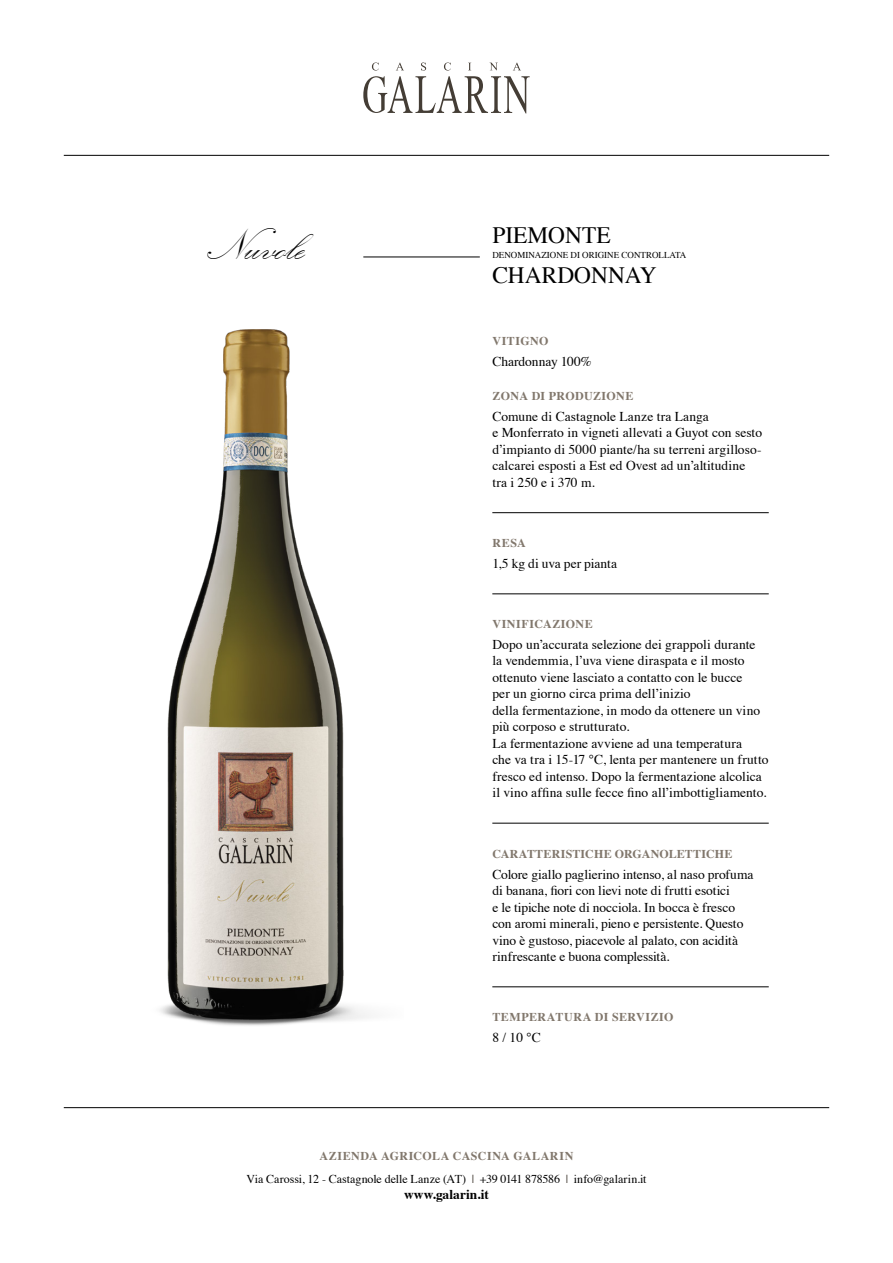
<style>
.page{position:relative;width:893px;height:1263px;background:#fff}
.page>*{position:absolute;margin:0;border:0;box-sizing:border-box;transform-origin:0 0}
.t1{font:47.25px "Kunstler Script";color:#000}
.t2{font:23.4px "Times";color:#000}
.t3{font:13.5px/16.5px "Times";color:#000}
.t4{font:700 13.5px "Times";letter-spacing:.005em;color:#000}
.t5{font:700 12px "Times";letter-spacing:.03em;color:#81776c}
.t6{font:12px "Times";letter-spacing:-.005em;color:#000}
.t7{font:700 12px "Times";letter-spacing:.01em;color:#81776c}
.t8{font:700 12px "Times";letter-spacing:.05em;color:#81776c}
.t9{font:9px "Times";color:#000}
.s1{color:#443d35}
</style>
<div class="page">
<hr style="left:64px;top:1107px;width:765px;height:1px;background:#000">
<hr style="left:64px;top:155px;width:765px;height:1px;background:#000">
<svg style="left:363px;top:63px;width:167px;height:51px"></svg>
<img style="left:160px;top:329px;width:210px;height:697px">
<hr style="left:363px;top:257px;width:117px;height:1px;background:#000">
<hr style="left:492px;top:594px;width:277px;height:1px;background:#000">
<hr style="left:492px;top:823px;width:277px;height:1px;background:#000">
<hr style="left:492px;top:986px;width:277px;height:1px;background:#000">
<hr style="left:492px;top:512px;width:277px;height:1px;background:#000">
<h1 class="t1" style="left:207px;top:220px;width:99px">Nuvole</h1>
<h2 class="t2" style="left:492px;top:213px;width:120px">PIEMONTE</h2>
<p class="t9" style="left:492px;top:246px;width:196px">DENOMINAZIONE DI ORIGINE CONTROLLATA</p>
<h2 class="t2" style="left:492px;top:253px;width:166px">CHARDONNAY</h2>
<p class="t5" style="left:492px;top:330px;width:58px">VITIGNO</p>
<p class="t3" style="left:492px;top:352px;width:101px">Chardonnay 100%</p>
<p class="t5" style="left:492px;top:385px;width:143px">ZONA DI PRODUZIONE</p>
<p class="t3" style="left:492px;top:407px;width:271px">Comune di Castagnole Lanze tra Langa<br>e Monferrato in vigneti allevati a Guyot con sesto d’impianto di 5000 piante/ha su terreni argilloso&shy;calcarei esposti a Est ed Ovest ad un’altitudine tra i 250 e i 370 m.</p>
<p class="t5" style="left:492px;top:532px;width:35px">RESA</p>
<p class="t3" style="left:492px;top:554px;width:126px">1,5 kg di uva per pianta</p>
<p class="t8" style="left:492px;top:613px;width:102px">VINIFICAZIONE</p>
<p class="t3" style="left:492px;top:635px;width:278px">Dopo un’accurata selezione dei grappoli durante la vendemmia, l’uva viene diraspata e il mosto ottenuto viene lasciato a contatto con le bucce<br>per un giorno circa prima dell’inizio<br>della fermentazione, in modo da ottenere un vino più corposo e strutturato.<br>La fermentazione avviene ad una temperatura<br>che va tra i 15-17 °C, lenta per mantenere un frutto fresco ed intenso. Dopo la fermentazione alcolica il vino affina sulle fecce fino all’imbottigliamento.</p>
<p class="t7" style="left:492px;top:842px;width:242px">CARATTERISTICHE ORGANOLETTICHE</p>
<p class="t3" style="left:492px;top:865px;width:263px">Colore giallo paglierino intenso, al naso profuma di banana, fiori con lievi note di frutti esotici<br>e le tipiche note di nocciola. In bocca è fresco con aromi minerali, pieno e persistente. Questo vino è gustoso, piacevole al palato, con acidità rinfrescante e buona complessità.</p>
<p class="t5" style="left:492px;top:1006px;width:183px">TEMPERATURA DI SERVIZIO</p>
<p class="t3" style="left:492px;top:1028px;width:50px">8 / 10 °C</p>
<p class="t5" style="left:320px;top:1145px;width:255px">AZIENDA AGRICOLA CASCINA GALARIN</p>
<p class="t6" style="left:246px;top:1167px;width:402px">Via Carossi, 12 - Castagnole delle Lanze (AT) <span class="s1">|</span> +39 0141 878586 <span class="s1">|</span> info@galarin.it</p>
<p class="t4" style="left:404px;top:1181px;width:86px">www.galarin.it</p>
</div>
